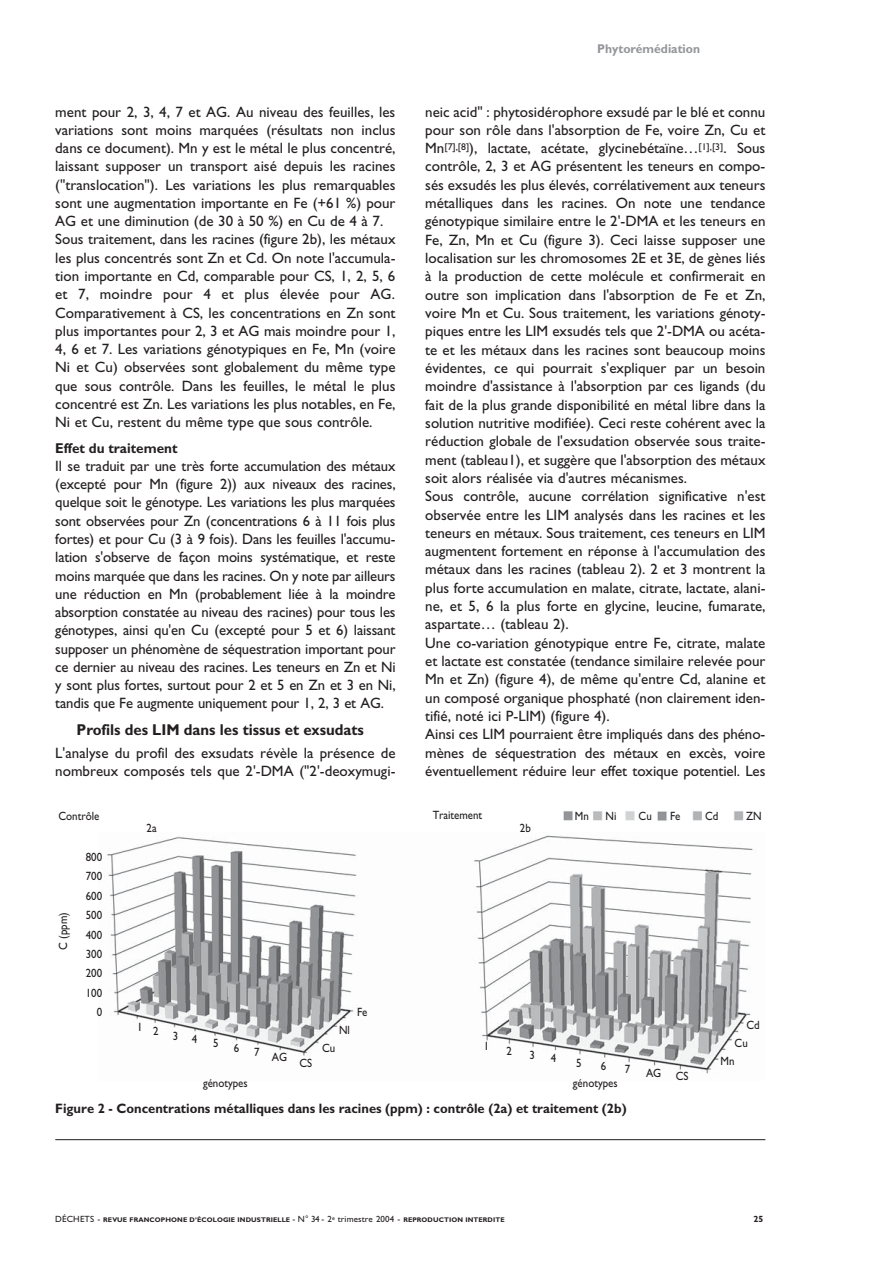
<style>
.page{position:relative;width:893px;height:1263px;background:#fff}
.page>*{position:absolute;margin:0;border:0;box-sizing:border-box;transform-origin:0 0}
.t1{font:700 15.75px "Gill Sans";color:#231f20;scale:.95 1}
.t2{font:15px/18.3px "Gill Sans";color:#231f20}
.t3{font:700 14.25px "Gill Sans";color:#231f20;scale:.95 1}
.t4{font:700 13.65px "Gill Sans";color:#231f20;scale:.95 1}
.t5{font:700 12.75px "Gill Sans";color:#939598;scale:.95 1}
.t6{font:12px/19.4px "Gill Sans";color:#231f20;text-align:right;scale:.91 1}
.t7{font:700 9px "Gill Sans";color:#231f20}
.t8{font:700 6.75px "Gill Sans";letter-spacing:.015em;color:#231f20}
.s1{font-weight:400;font-size:9px}
</style>
<div class="page">
<hr style="left:55px;top:1139px;width:710px;height:1px;background:#231f20">
<img style="left:107px;top:835px;width:646px;height:239px">
<img style="left:563px;top:811px;width:181px;height:10px">
<p class="t2" style="left:55px;top:104px;width:342px">ment pour 2, 3, 4, 7 et AG. Au niveau des feuilles, les variations sont moins marquées (résultats non inclus dans ce document). Mn y est le métal le plus concentré, laissant supposer un transport aisé depuis les racines ("translocation"). Les variations les plus remarquables sont une augmentation importante en Fe (+61 %) pour AG et une diminution (de 30 à 50 %) en Cu de 4 à 7.<br>Sous traitement, dans les racines (figure 2b), les métaux les plus concentrés sont Zn et Cd. On note l'accumula&shy;tion importante en Cd, comparable pour CS, 1, 2, 5, 6 et 7, moindre pour 4 et plus élevée pour AG.<br>Comparativement à CS, les concentrations en Zn sont plus importantes pour 2, 3 et AG mais moindre pour 1, 4, 6 et 7. Les variations génotypiques en Fe, Mn (voire Ni et Cu) observées sont globalement du même type que sous contrôle. Dans les feuilles, le métal le plus concentré est Zn. Les variations les plus notables, en Fe, Ni et Cu, restent du même type que sous contrôle.</p>
<p class="t3" style="left:55px;top:443px;width:130px">Effet du traitement</p>
<p class="t2" style="left:55px;top:458px;width:342px;text-align:justify">Il se traduit par une très forte accumulation des métaux (excepté pour Mn (figure 2)) aux niveaux des racines, quelque soit le génotype. Les variations les plus marquées sont observées pour Zn (concentrations 6 à 11 fois plus fortes) et pour Cu (3 à 9 fois). Dans les feuilles l'accumu&shy;lation s'observe de façon moins systématique, et reste moins marquée que dans les racines. On y note par ailleurs une réduction en Mn (probablement liée à la moindre absorption constatée au niveau des racines) pour tous les génotypes, ainsi qu'en Cu (excepté pour 5 et 6) laissant supposer un phénomène de séquestration important pour ce dernier au niveau des racines. Les teneurs en Zn et Ni y sont plus fortes, surtout pour 2 et 5 en Zn et 3 en Ni, tandis que Fe augmente uniquement pour 1, 2, 3 et AG.</p>
<p class="t1" style="left:77px;top:724px;width:304px">Profils des LIM dans les tissus et exsudats</p>
<p class="t2" style="left:55px;top:745px;width:342px">L'analyse du profil des exsudats révèle la présence de nombreux composés tels que 2'-DMA ("2'-deoxymugi-</p>
<p class="t6" style="left:59px;top:807px;width:46px">Contrôle</p>
<p class="t6" style="left:55px;top:950px;width:42px;rotate:-90deg">C (ppm)</p>
<p class="t6" style="left:86px;top:849px;width:20px">800<br>700<br>600<br>500<br>400<br>300<br>200<br>100<br>0</p>
<p class="t6" style="left:147px;top:819px;width:13px">2a</p>
<p class="t6" style="left:357px;top:1003px;width:13px">Fe</p>
<p class="t5" style="left:597px;top:44px;width:110px">Phytorémédiation</p>
<p class="t2" style="left:425px;top:104px;width:342px">neic acid" : phytosidérophore exsudé par le blé et connu pour son rôle dans l'absorption de Fe, voire Zn, Cu et Mn<sup>[7],[8]</sup>), lactate, acétate, glycinebétaïne…<sup>[1],[3]</sup>. Sous contrôle, 2, 3 et AG présentent les teneurs en compo&shy;sés exsudés les plus élevés, corrélativement aux teneurs métalliques dans les racines. On note une tendance génotypique similaire entre le 2'-DMA et les teneurs en Fe, Zn, Mn et Cu (figure 3). Ceci laisse supposer une localisation sur les chromosomes 2E et 3E, de gènes liés à la production de cette molécule et confirmerait en outre son implication dans l'absorption de Fe et Zn, voire Mn et Cu. Sous traitement, les variations génoty&shy;piques entre les LIM exsudés tels que 2'-DMA ou acéta&shy;te et les métaux dans les racines sont beaucoup moins évidentes, ce qui pourrait s'expliquer par un besoin moindre d'assistance à l'absorption par ces ligands (du fait de la plus grande disponibilité en métal libre dans la solution nutritive modifiée). Ceci reste cohérent avec la réduction globale de l'exsudation observée sous traite&shy;ment (tableau1), et suggère que l'absorption des métaux soit alors réalisée via d'autres mécanismes.<br>Sous contrôle, aucune corrélation significative n'est observée entre les LIM analysés dans les racines et les teneurs en métaux. Sous traitement, ces teneurs en LIM augmentent fortement en réponse à l'accumulation des métaux dans les racines (tableau 2). 2 et 3 montrent la plus forte accumulation en malate, citrate, lactate, alani&shy;ne, et 5, 6 la plus forte en glycine, leucine, fumarate, aspartate… (tableau 2).<br>Une co-variation génotypique entre Fe, citrate, malate et lactate est constatée (tendance similaire relevée pour Mn et Zn) (figure 4), de même qu'entre Cd, alanine et un composé organique phosphaté (non clairement iden&shy;tifié, noté ici P-LIM) (figure 4).<br>Ainsi ces LIM pourraient être impliqués dans des phéno&shy;mènes de séquestration des métaux en excès, voire éventuellement réduire leur effet toxique potentiel. Les</p>
<p class="t6" style="left:433px;top:807px;width:56px">Traitement</p>
<p class="t6" style="left:520px;top:819px;width:14px">2b</p>
<p class="t6" style="left:575px;top:807px;width:17px">Mn</p>
<p class="t6" style="left:606px;top:807px;width:13px">Ni</p>
<p class="t6" style="left:639px;top:807px;width:16px">Cu</p>
<p class="t6" style="left:670px;top:807px;width:13px">Fe</p>
<p class="t6" style="left:705px;top:807px;width:16px">Cd</p>
<p class="t6" style="left:746px;top:807px;width:19px">ZN</p>
<p class="t6" style="left:137px;top:1025px;width:68px">1234</p>
<p class="t6" style="left:213px;top:1035px;width:7px">5</p>
<p class="t6" style="left:234px;top:1046px;width:60px">6 7AG</p>
<p class="t6" style="left:299px;top:1054px;width:15px">CS</p>
<p class="t6" style="left:339px;top:1021px;width:13px">Nl</p>
<p class="t6" style="left:322px;top:1039px;width:16px">Cu</p>
<p class="t6" style="left:484px;top:1038px;width:8px">1</p>
<p class="t6" style="left:507px;top:1042px;width:8px">2</p>
<p class="t6" style="left:529px;top:1047px;width:8px">3</p>
<p class="t6" style="left:551px;top:1050px;width:8px">4</p>
<p class="t6" style="left:576px;top:1054px;width:8px">5</p>
<p class="t6" style="left:601px;top:1057px;width:8px">6</p>
<p class="t6" style="left:625px;top:1060px;width:8px">7</p>
<p class="t6" style="left:203px;top:1075px;width:51px">génotypes</p>
<p class="t6" style="left:573px;top:1075px;width:51px">génotypes</p>
<p class="t4" style="left:55px;top:1104px;width:603px">Figure 2 - Concentrations métalliques dans les racines (ppm) : contrôle (2a) et traitement (2b)</p>
<p class="t6" style="left:646px;top:1066px;width:48px">AG CS</p>
<p class="t6" style="left:735px;top:1017px;width:29px;line-height:18px;text-align:left;text-indent:12px">Cd<br>Cu</p>
<p class="t6" style="left:721px;top:1053px;width:17px">Mn</p>
<p class="t8" style="left:55px;top:1218px;width:451px"><span class="s1">DÉCHETS -</span> REVUE FRANCOPHONE D’ÉCOLOGIE INDUSTRIELLE <span class="s1">- N° 34 - 2</span><sup>e</sup> <span class="s1">trimestre 2004 -</span> REPRODUCTION INTERDITE</p>
<p class="t7" style="left:753px;top:1216px;width:11px">25</p>
</div>
